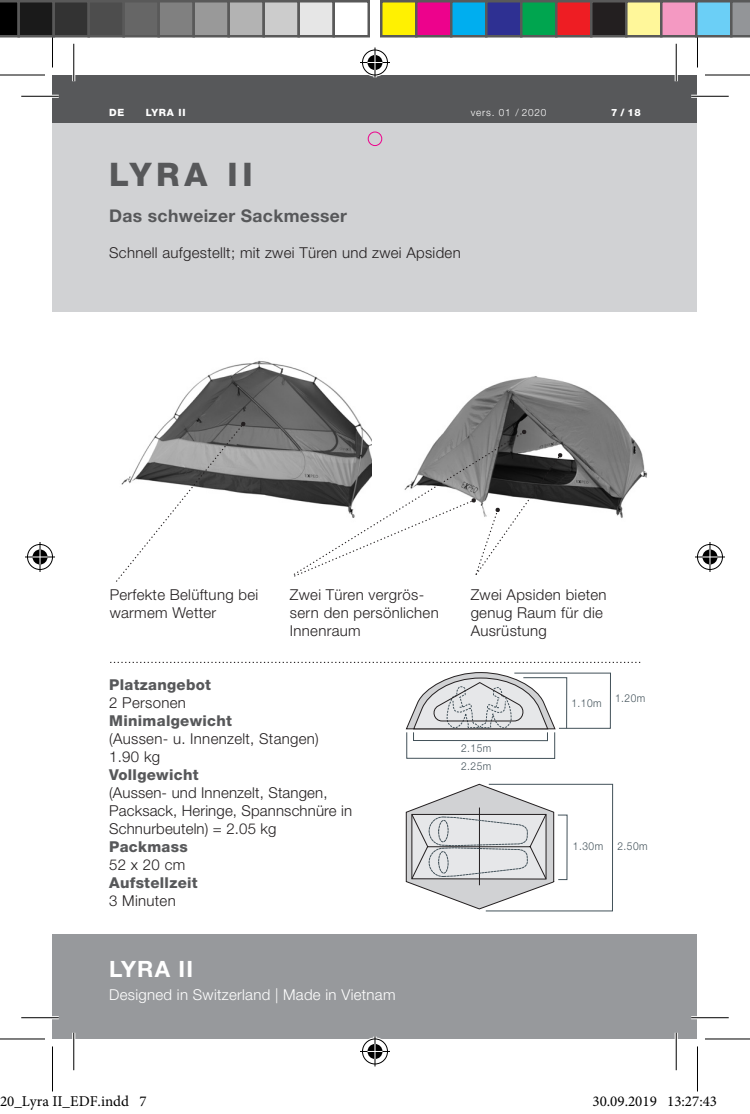
<style>
.page{position:relative;width:750px;height:1114px;background:#fff}
.page>*{position:absolute;margin:0;border:0;box-sizing:border-box;transform-origin:0 0}
.t1{font:800 32.5px "Helvetica Neue LT";letter-spacing:.15em;color:#57585a}
.t2{font:700 22.5px "Helvetica Neue LT";letter-spacing:.05em;color:#fff}
.t3{font:700 17.5px "Helvetica Neue LT";letter-spacing:.02em;color:#57585a}
.t4{font:300 15px/18px "Helvetica Neue LT";letter-spacing:.02em;color:#231f20}
.t5{font:800 15px "Helvetica Neue LT";letter-spacing:.02em;color:#57585a}
.t6{font:15px "Minion Pro";color:#000}
.t7{font:300 15px "Helvetica Neue LT";letter-spacing:.02em;color:#fff}
.t8{font:300 11px/17.8px "Helvetica Neue LT";letter-spacing:.05em;color:#425159;scale:.93 1}
.t9{font:800 10px "Helvetica Neue LT";letter-spacing:.08em;color:#fff}
.t10{font:300 10px "Helvetica Neue LT";letter-spacing:.08em;color:#fff}
</style>
<div class="page">
<div style="left:52px;top:75px;width:645px;height:237px;background:#d1d2d4"></div>
<svg style="left:110px;top:662px;width:531px;height:1px"></svg>
<svg style="left:405px;top:672px;width:208px;height:239px"></svg>
<img style="left:169px;top:360px;width:196px;height:140px">
<img style="left:445px;top:376px;width:203px;height:142px">
<svg style="left:116px;top:421px;width:130px;height:161px"></svg>
<svg style="left:292px;top:430px;width:234px;height:70px"></svg>
<svg style="left:522px;top:429px;width:4px;height:5px"></svg>
<svg style="left:293px;top:453px;width:270px;height:124px"></svg>
<div style="left:52px;top:75px;width:645px;height:48px;background:#57585a"></div>
<div style="left:52px;top:935px;width:645px;height:104px;background:#97999c"></div>
<div style="left:368px;top:132px;width:14px;height:14px;border:1px solid #ed028c;border-radius:50%"></div>
<hr style="left:21px;top:95px;width:38px;height:3px;background:#fff">
<hr style="left:691px;top:95px;width:38px;height:3px;background:#fff">
<hr style="left:21px;top:1016px;width:38px;height:3px;background:#fff">
<hr style="left:691px;top:1016px;width:38px;height:3px;background:#fff">
<hr style="left:72px;top:44px;width:3px;height:37px;background:#fff">
<hr style="left:72px;top:1033px;width:3px;height:37px;background:#fff">
<hr style="left:675px;top:44px;width:3px;height:37px;background:#fff">
<hr style="left:675px;top:1033px;width:3px;height:37px;background:#fff">
<hr style="left:21px;top:96px;width:38px;height:1px;background:#000">
<hr style="left:691px;top:96px;width:38px;height:1px;background:#000">
<hr style="left:21px;top:1017px;width:38px;height:1px;background:#000">
<hr style="left:691px;top:1017px;width:38px;height:1px;background:#000">
<hr style="left:73px;top:44px;width:1px;height:37px;background:#000">
<hr style="left:73px;top:1033px;width:1px;height:37px;background:#000">
<hr style="left:676px;top:44px;width:1px;height:37px;background:#000">
<hr style="left:676px;top:1033px;width:1px;height:37px;background:#000">
<svg style="left:0;top:74px;width:45px;height:1px"></svg>
<svg style="left:705px;top:74px;width:45px;height:1px"></svg>
<hr style="left:0;top:75px;width:45px;height:1px;background:#000">
<hr style="left:705px;top:75px;width:45px;height:1px;background:#000">
<hr style="left:0;top:1038px;width:45px;height:1px;background:#000">
<hr style="left:705px;top:1038px;width:45px;height:1px;background:#000">
<hr style="left:52px;top:22px;width:1px;height:45px;background:#000">
<hr style="left:52px;top:1046px;width:1px;height:45px;background:#000">
<hr style="left:697px;top:22px;width:1px;height:45px;background:#000">
<hr style="left:697px;top:1046px;width:1px;height:45px;background:#000">
<div style="left:361px;top:48px;width:28px;height:29px;border:3px solid #fff;border-radius:50%"></div>
<hr style="left:360px;top:61px;width:30px;height:3px;background:#fff">
<svg style="left:373px;top:48px;width:4px;height:30px"></svg>
<div style="left:366px;top:53px;width:18px;height:19px;border:3px solid #fff;border-radius:50%"></div>
<div style="left:362px;top:50px;width:26px;height:25px;border:1px solid #000;border-radius:50%"></div>
<hr style="left:360px;top:62px;width:30px;height:1px;background:#000">
<hr style="left:375px;top:48px;width:1px;height:30px;background:#000">
<svg style="left:367px;top:55px;width:15px;height:15px"></svg>
<div style="left:361px;top:1037px;width:28px;height:28px;border:3px solid #fff;border-radius:50%"></div>
<hr style="left:360px;top:1050px;width:30px;height:3px;background:#fff">
<svg style="left:373px;top:1036px;width:4px;height:30px"></svg>
<div style="left:366px;top:1042px;width:18px;height:18px;border:3px solid #fff;border-radius:50%"></div>
<div style="left:362px;top:1038px;width:26px;height:26px;border:1px solid #000;border-radius:50%"></div>
<hr style="left:360px;top:1051px;width:30px;height:1px;background:#000">
<hr style="left:375px;top:1036px;width:1px;height:30px;background:#000">
<svg style="left:367px;top:1044px;width:15px;height:15px"></svg>
<div style="left:26px;top:543px;width:28px;height:28px;border:3px solid #fff;border-radius:50%"></div>
<hr style="left:25px;top:555px;width:30px;height:3px;background:#fff">
<svg style="left:38px;top:542px;width:4px;height:30px"></svg>
<div style="left:31px;top:548px;width:18px;height:18px;border:3px solid #fff;border-radius:50%"></div>
<div style="left:27px;top:544px;width:26px;height:26px;border:1px solid #000;border-radius:50%"></div>
<hr style="left:25px;top:556px;width:30px;height:1px;background:#000">
<hr style="left:40px;top:542px;width:1px;height:30px;background:#000">
<svg style="left:33px;top:549px;width:15px;height:15px"></svg>
<div style="left:696px;top:543px;width:28px;height:28px;border:3px solid #fff;border-radius:50%"></div>
<hr style="left:695px;top:555px;width:30px;height:3px;background:#fff">
<hr style="left:708px;top:542px;width:3px;height:30px;background:#fff">
<div style="left:701px;top:548px;width:18px;height:18px;border:3px solid #fff;border-radius:50%"></div>
<div style="left:697px;top:544px;width:26px;height:26px;border:1px solid #000;border-radius:50%"></div>
<hr style="left:695px;top:556px;width:30px;height:1px;background:#000">
<hr style="left:709px;top:542px;width:1px;height:30px;background:#000">
<svg style="left:702px;top:549px;width:15px;height:15px"></svg>
<svg style="left:0;top:0;width:17px;height:38px"></svg>
<div style="left:19px;top:1px;width:35px;height:35px;background:#1a1a1a"></div>
<div style="left:17px;top:0;width:38px;height:38px;border:2px solid #595959"></div>
<div style="left:54px;top:1px;width:35px;height:35px;background:#333"></div>
<div style="left:52px;top:0;width:38px;height:38px;border:2px solid #595959"></div>
<div style="left:89px;top:1px;width:35px;height:35px;background:#4d4d4d"></div>
<div style="left:87px;top:0;width:38px;height:38px;border:2px solid #595959"></div>
<div style="left:124px;top:1px;width:35px;height:35px;background:#666"></div>
<div style="left:122px;top:0;width:38px;height:38px;border:2px solid #595959"></div>
<div style="left:159px;top:1px;width:35px;height:35px;background:#808080"></div>
<div style="left:157px;top:0;width:38px;height:38px;border:2px solid #595959"></div>
<div style="left:194px;top:1px;width:35px;height:35px;background:#999"></div>
<div style="left:192px;top:0;width:38px;height:38px;border:2px solid #595959"></div>
<div style="left:229px;top:1px;width:35px;height:35px;background:#b3b3b3"></div>
<div style="left:227px;top:0;width:38px;height:38px;border:2px solid #595959"></div>
<div style="left:264px;top:1px;width:35px;height:35px;background:#ccc"></div>
<div style="left:262px;top:0;width:38px;height:38px;border:2px solid #595959"></div>
<div style="left:299px;top:1px;width:35px;height:35px;background:#e6e6e6"></div>
<div style="left:297px;top:0;width:38px;height:38px;border:2px solid #595959"></div>
<div style="left:332px;top:0;width:38px;height:38px;border:2px solid #595959"></div>
<div style="left:381px;top:1px;width:35px;height:35px;background:#fff101"></div>
<div style="left:380px;top:0;width:37px;height:38px;border:2px solid #595959"></div>
<div style="left:416px;top:1px;width:35px;height:35px;background:#ed028c"></div>
<div style="left:415px;top:0;width:37px;height:38px;border:2px solid #595959"></div>
<div style="left:451px;top:1px;width:35px;height:35px;background:#00aeef"></div>
<div style="left:450px;top:0;width:37px;height:38px;border:2px solid #595959"></div>
<div style="left:486px;top:1px;width:35px;height:35px;background:#2e3092"></div>
<div style="left:485px;top:0;width:37px;height:38px;border:2px solid #595959"></div>
<div style="left:521px;top:1px;width:35px;height:35px;background:#00a54f"></div>
<div style="left:520px;top:0;width:37px;height:38px;border:2px solid #595959"></div>
<div style="left:556px;top:1px;width:35px;height:35px;background:#ee1d23"></div>
<div style="left:555px;top:0;width:37px;height:38px;border:2px solid #595959"></div>
<div style="left:591px;top:1px;width:35px;height:35px;background:#231f20"></div>
<div style="left:590px;top:0;width:37px;height:38px;border:2px solid #595959"></div>
<div style="left:626px;top:1px;width:35px;height:35px;background:#fff79a"></div>
<div style="left:625px;top:0;width:37px;height:38px;border:2px solid #595959"></div>
<div style="left:661px;top:1px;width:35px;height:35px;background:#f499c2"></div>
<div style="left:660px;top:0;width:37px;height:38px;border:2px solid #595959"></div>
<div style="left:696px;top:1px;width:35px;height:35px;background:#6bcff6"></div>
<div style="left:695px;top:0;width:37px;height:38px;border:2px solid #595959"></div>
<svg style="left:730px;top:0;width:20px;height:38px"></svg>
<p class="t9" style="left:109px;top:106px;width:17px">DE</p>
<p class="t9" style="left:146px;top:106px;width:41px">LYRA II</p>
<p class="t10" style="left:471px;top:106px;width:77px">vers. 01 / 2020</p>
<p class="t9" style="left:611px;top:106px;width:31px">7/18</p>
<h1 class="t1" style="left:109px;top:155px;width:145px">LYRA II</h1>
<p class="t3" style="left:109px;top:205px;width:239px">Das schweizer Sackmesser</p>
<p class="t4" style="left:109px;top:243px;width:353px">Schnell aufgestellt; mit zwei Türen und zwei Apsiden</p>
<p class="t4" style="left:110px;top:585px;width:150px">Perfekte Belüftung bei warmem Wetter</p>
<p class="t4" style="left:290px;top:585px;width:150px">Zwei Türen vergrös&shy;sern den persönlichen<br>Innenraum</p>
<p class="t4" style="left:471px;top:585px;width:137px">Zwei Apsiden bieten genug Raum für die<br>Ausrüstung</p>
<p class="t5" style="left:109px;top:675px;width:103px">Platzangebot</p>
<p class="t4" style="left:109px;top:693px;width:78px">2 Personen</p>
<p class="t5" style="left:109px;top:711px;width:124px">Minimalgewicht</p>
<p class="t4" style="left:109px;top:729px;width:211px">(Aussen- u. Innenzelt, Stangen)<br>1.90 kg</p>
<p class="t5" style="left:109px;top:765px;width:91px">Vollgewicht</p>
<p class="t4" style="left:109px;top:783px;width:244px">(Aussen- und Innenzelt, Stangen,<br>Packsack, Heringe, Spannschnüre in<br>Schnurbeuteln) = 2.05 kg</p>
<p class="t5" style="left:109px;top:837px;width:80px">Packmass</p>
<p class="t4" style="left:109px;top:855px;width:78px">52 x 20 cm</p>
<p class="t5" style="left:109px;top:873px;width:90px">Aufstellzeit</p>
<p class="t4" style="left:109px;top:891px;width:68px">3 Minuten</p>
<h2 class="t2" style="left:109px;top:955px;width:85px">LYRA II</h2>
<p class="t7" style="left:109px;top:985px;width:288px">Designed in Switzerland | Made in Vietnam</p>
<p class="t8" style="left:461px;top:739px;width:34px">2.15m<br>2.25m</p>
<p class="t8" style="left:571px;top:691px;width:81px">1.10m 1.20m</p>
<p class="t8" style="left:573px;top:837px;width:34px">1.30m</p>
<p class="t8" style="left:617px;top:837px;width:34px">2.50m</p>
<p class="t6" style="left:0;top:1091px;width:148px">20_Lyra II_EDF.indd 7</p>
<p class="t6" style="left:592px;top:1091px;width:126px">30.09.2019 13:27:43</p>
</div>
